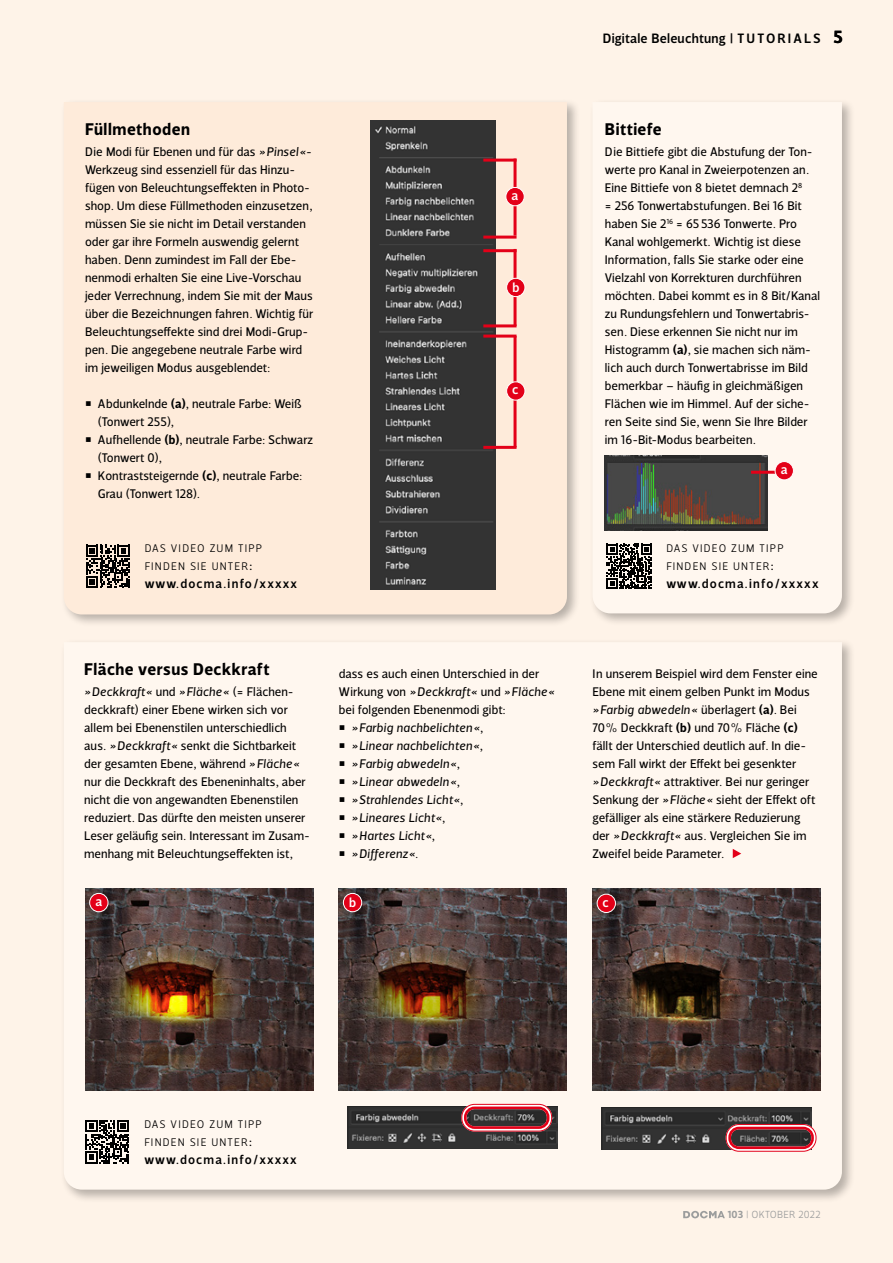
<style>
.page{position:relative;width:893px;height:1263px;background:#fef3e8}
.page>*{position:absolute;margin:0;border:0;box-sizing:border-box;transform-origin:0 0}
.t1{font:700 18px "Velino Sans";color:#000}
.t2{font:700 17.25px "Velino Sans";letter-spacing:.025em;color:#000}
.t3{font:500 13.8px "Velino Sans";letter-spacing:.02em;color:#000}
.t4{font:500 13.5px "Velino Sans";color:#fff}
.t5{font:500 13.05px "Velino Sans";letter-spacing:.09em;color:#000}
.t6{font:12.75px/18px "Velino Sans";color:#000}
.t7{font:italic 12.75px "Velino Sans";letter-spacing:.01em;color:#000}
.t8{font:300 11.25px/18px "Velino Sans";letter-spacing:.1em;color:#000}
.t9{font:300 10.5px "Velino Sans";letter-spacing:.02em;color:#9c9d9d}
.s1{font-style:italic}
.s2{font-weight:700}
.s3{font-weight:500;font-size:13.05px}
.s4{font-style:normal}
</style>
<div class="page">
<div style="left:60px;top:638px;width:795px;height:565px;background:#000;opacity:.28"></div>
<svg style="left:64px;top:642px;width:778px;height:547px"></svg>
<div style="left:589px;top:98px;width:266px;height:528px;background:#000;opacity:.28"></div>
<svg style="left:592px;top:102px;width:250px;height:511px"></svg>
<div style="left:60px;top:98px;width:520px;height:529px;background:#000;opacity:.28"></div>
<div style="left:64px;top:102px;width:503px;height:512px;background:#feebda"></div>
<svg style="left:86px;top:1120px;width:43px;height:43px"></svg>
<svg style="left:607px;top:544px;width:45px;height:45px"></svg>
<svg style="left:86px;top:545px;width:43px;height:43px"></svg>
<img style="left:371px;top:120px;width:125px;height:469px">
<hr style="left:483px;top:159px;width:34px;height:3px;background:#e30018">
<hr style="left:483px;top:236px;width:34px;height:3px;background:#e30018">
<hr style="left:483px;top:249px;width:34px;height:3px;background:#e30018">
<hr style="left:483px;top:324px;width:34px;height:3px;background:#e30018">
<hr style="left:483px;top:335px;width:34px;height:3px;background:#e30018">
<hr style="left:483px;top:446px;width:34px;height:3px;background:#e30018">
<hr style="left:514px;top:159px;width:3px;height:77px;background:#e30018">
<hr style="left:514px;top:249px;width:3px;height:77px;background:#e30018">
<hr style="left:514px;top:336px;width:3px;height:111px;background:#e30018">
<div style="left:506px;top:187px;width:18px;height:19px;background:#e30018;border-radius:50%"></div>
<div style="left:505px;top:187px;width:20px;height:19px;border:1px solid #fff;border-radius:50%"></div>
<div style="left:507px;top:278px;width:18px;height:19px;background:#e30018;border-radius:50%"></div>
<div style="left:506px;top:278px;width:19px;height:19px;border:1px solid #fff;border-radius:50%"></div>
<div style="left:507px;top:382px;width:18px;height:18px;background:#e30018;border-radius:50%"></div>
<div style="left:506px;top:381px;width:19px;height:19px;border:1px solid #fff;border-radius:50%"></div>
<img style="left:605px;top:456px;width:163px;height:75px">
<hr style="left:751px;top:471px;width:33px;height:3px;background:#e30018">
<div style="left:775px;top:461px;width:18px;height:19px;background:#e30018;border-radius:50%"></div>
<div style="left:775px;top:461px;width:19px;height:19px;border:1px solid #fff;border-radius:50%"></div>
<img style="left:85px;top:888px;width:228px;height:202px">
<img style="left:339px;top:889px;width:228px;height:202px">
<img style="left:592px;top:889px;width:229px;height:202px">
<img style="left:348px;top:1106px;width:209px;height:43px">
<img style="left:601px;top:1107px;width:210px;height:42px">
<div style="left:461px;top:1104px;width:91px;height:27px;border:5px solid #fff;border-radius:11px"></div>
<div style="left:461px;top:1104px;width:91px;height:27px;border:1px solid #e30018;border-radius:13px"></div>
<div style="left:464px;top:1106px;width:85px;height:23px;border:3px solid #e30018;border-radius:9px"></div>
<div style="left:726px;top:1124px;width:90px;height:28px;border:5px solid #fff;border-radius:11px"></div>
<div style="left:726px;top:1124px;width:90px;height:28px;border:1px solid #e30018;border-radius:13px"></div>
<div style="left:728px;top:1127px;width:86px;height:22px;border:3px solid #e30018;border-radius:9px"></div>
<svg style="left:733px;top:849px;width:8px;height:9px"></svg>
<div style="left:90px;top:893px;width:18px;height:19px;background:#e30018;border-radius:50%"></div>
<div style="left:89px;top:893px;width:19px;height:19px;border:1px solid #fff;border-radius:50%"></div>
<div style="left:343px;top:893px;width:19px;height:19px;background:#e30018;border-radius:50%"></div>
<div style="left:343px;top:893px;width:19px;height:19px;border:1px solid #fff;border-radius:50%"></div>
<div style="left:597px;top:894px;width:18px;height:18px;background:#e30018;border-radius:50%"></div>
<div style="left:597px;top:894px;width:19px;height:19px;border:1px solid #fff;border-radius:50%"></div>
<svg style="left:683px;top:1211px;width:42px;height:7px"></svg>
<p class="t3" style="left:603px;top:30px;width:219px">Digitale Beleuchtung | TUTORIALS</p>
<h1 class="t1" style="left:833px;top:26px;width:11px">5</h1>
<h2 class="t2" style="left:85px;top:119px;width:106px">Füllmethoden</h2>
<p class="t6" style="left:85px;top:143px;width:230px">Die Modi für Ebenen und für das <span class="s1">»Pinsel«</span>- Werkzeug sind essenziell für das Hinzu&shy;fügen von Beleuchtungseffekten in Photo&shy;shop. Um diese Füllmethoden einzusetzen, müssen Sie sie nicht im Detail verstanden oder gar ihre Formeln auswendig gelernt haben. Denn zumindest im Fall der Ebe&shy;nenmodi erhalten Sie eine Live-Vorschau jeder Verrechnung, indem Sie mit der Maus über die Bezeichnungen fahren. Wichtig für Beleuchtungseffekte sind drei Modi- Grup&shy;pen. Die angegebene neutrale Farbe wird im jeweiligen Modus ausgeblendet:</p>
<p class="t6" style="left:98px;top:395px;width:206px;text-indent:-13px">○ Abdunkelnde <span class="s2">(a)</span>, neutrale Farbe: Weiß (Tonwert 255),</p>
<p class="t6" style="left:98px;top:431px;width:217px;text-indent:-13px">○ Aufhellende <span class="s2">(b)</span>, neutrale Farbe: Schwarz (Tonwert 0),</p>
<p class="t6" style="left:98px;top:467px;width:206px;text-indent:-13px">○ Kontraststeigernde <span class="s2">(c)</span>, neutrale Farbe:<br>Grau (Tonwert 128).</p>
<p class="t8" style="left:145px;top:540px;width:119px">DAS VIDEO ZUM TIPP<br>FINDEN SIE UNTER<span class="s3">:</span></p>
<p class="t5" style="left:145px;top:576px;width:154px">www.docma.info/xxxxx</p>
<p class="t4" style="left:512px;top:188px;width:8px">a</p>
<p class="t4" style="left:512px;top:279px;width:9px">b</p>
<p class="t4" style="left:512px;top:382px;width:8px">c</p>
<h2 class="t2" style="left:84px;top:659px;width:187px">Fläche versus Deckkraft</h2>
<p class="t6" style="left:84px;top:683px;width:227px"><span class="s1">»Deckkraft«</span> und <span class="s1">»Fläche«</span> (= Flächen&shy;deckkraft) einer Ebene wirken sich vor allem bei Ebenenstilen unterschiedlich aus. <span class="s1">»Deckkraft«</span> senkt die Sichtbarkeit der gesamten Ebene, während <span class="s1">»Fläche« </span>nur die Deckkraft des Ebeneninhalts, aber nicht die von angewandten Ebenenstilen reduziert. Das dürfte den meisten unserer Leser geläufig sein. Interessant im Zusam&shy;menhang mit Beleuchtungseffekten ist,</p>
<p class="t6" style="left:339px;top:665px;width:217px">dass es auch einen Unterschied in der<br>Wirkung von <span class="s1">»Deckkraft«</span> und <span class="s1">»Fläche« </span>bei folgenden Ebenenmodi gibt:</p>
<p class="t7" style="left:339px;top:721px;width:146px">○ »Farbig nachbelichten«<span class="s4">,</span></p>
<p class="t7" style="left:339px;top:739px;width:146px">○ »Linear nachbelichten«<span class="s4">,</span></p>
<p class="t7" style="left:339px;top:757px;width:123px">○ »Farbig abwedeln«<span class="s4">,</span></p>
<p class="t7" style="left:339px;top:775px;width:122px">○ »Linear abwedeln«<span class="s4">,</span></p>
<p class="t7" style="left:339px;top:793px;width:126px">○ »Strahlendes Licht«<span class="s4">,</span></p>
<p class="t7" style="left:339px;top:811px;width:108px">○ »Lineares Licht«<span class="s4">,</span></p>
<p class="t7" style="left:339px;top:829px;width:98px">○ »Hartes Licht«<span class="s4">,</span></p>
<p class="t7" style="left:339px;top:847px;width:81px">○ »Differenz«<span class="s4">.</span></p>
<h2 class="t2" style="left:605px;top:119px;width:58px">Bittiefe</h2>
<p class="t6" style="left:605px;top:143px;width:217px">Die Bittiefe gibt die Abstufung der Ton&shy;werte pro Kanal in Zweierpotenzen an.<br>Eine Bittiefe von 8 bietet demnach 2<sup>8<br></sup>= 256 Tonwertabstufungen. Bei 16 Bit haben Sie 2<sup>16</sup> = 65 536 Tonwerte. Pro Kanal wohlgemerkt. Wichtig ist diese Information, falls Sie starke oder eine Vielzahl von Korrekturen durchführen möchten. Dabei kommt es in 8 Bit/Kanal zu Rundungsfehlern und Tonwertabris&shy;sen. Diese erkennen Sie nicht nur im Histogramm <span class="s2">(a)</span>, sie machen sich näm&shy;lich auch durch Tonwertabrisse im Bild bemerkbar – häufig in gleichmäßigen Flächen wie im Himmel. Auf der siche&shy;ren Seite sind Sie, wenn Sie Ihre Bilder im 16- Bit- Modus bearbeiten.</p>
<p class="t4" style="left:781px;top:462px;width:8px">a</p>
<p class="t8" style="left:666px;top:540px;width:119px">DAS VIDEO ZUM TIPP<br>FINDEN SIE UNTER<span class="s3">:</span></p>
<p class="t5" style="left:666px;top:576px;width:154px">www.docma.info/xxxxx</p>
<p class="t6" style="left:592px;top:665px;width:227px">In unserem Beispiel wird dem Fenster eine Ebene mit einem gelben Punkt im Modus <span class="s1">»Farbig abwedeln«</span> überlagert <span class="s2">(a)</span>. Bei 70% Deckkraft <span class="s2">(b)</span> und 70% Fläche <span class="s2">(c) </span>fällt der Unterschied deutlich auf. In die&shy;sem Fall wirkt der Effekt bei gesenkter <span class="s1">»Deckkraft«</span> attraktiver. Bei nur geringer Senkung der <span class="s1">»Fläche«</span> sieht der Effekt oft gefälliger als eine stärkere Reduzierung der <span class="s1">»Deckkraft«</span> aus. Vergleichen Sie im Zweifel beide Parameter.</p>
<p class="t4" style="left:95px;top:894px;width:8px">a</p>
<p class="t4" style="left:349px;top:894px;width:9px">b</p>
<p class="t4" style="left:602px;top:894px;width:8px">c</p>
<p class="t8" style="left:145px;top:1116px;width:119px">DAS VIDEO ZUM TIPP<br>FINDEN SIE UNTER<span class="s3">:</span></p>
<p class="t5" style="left:145px;top:1152px;width:154px">www.docma.info/xxxxx</p>
<p class="t9" style="left:728px;top:1209px;width:94px"><span class="s2">103</span> | OKTOBER 2022</p>
</div>
